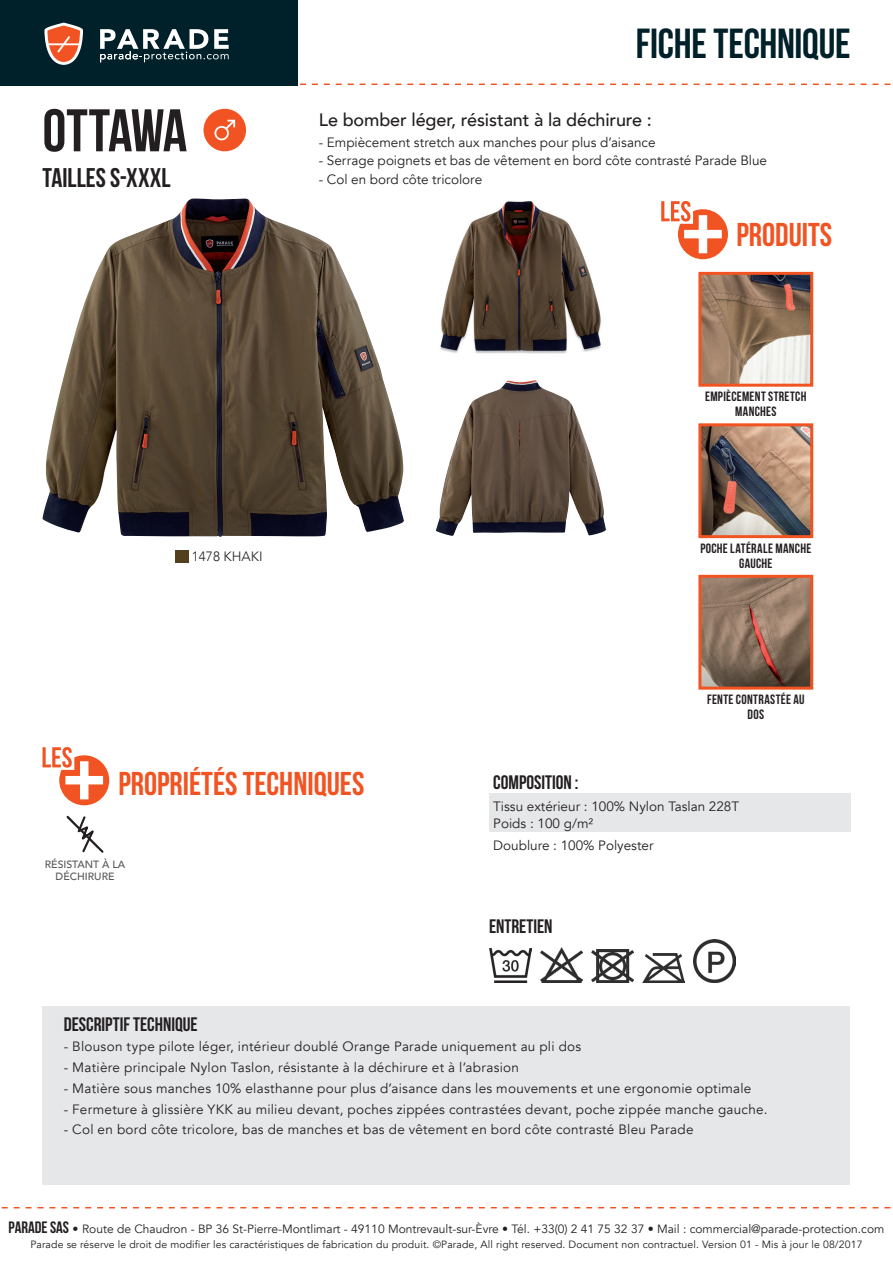
<style>
.page{position:relative;width:893px;height:1263px;background:#fff}
.page>*{position:absolute;margin:0;border:0;box-sizing:border-box;transform-origin:0 0}
.t1{font:700 60px "Bebas Neue";color:#231f20}
.t2{font:700 42px "Bebas Neue";letter-spacing:-.005em;color:#00202a}
.t3{font:700 33px "Bebas Neue";color:#f15422}
.t4{font:700 27px "Bebas Neue";letter-spacing:.005em;color:#231f20}
.t5{font:700 19.5px "Bebas Neue";color:#231f20}
.t6{font:500 18px "Avenir";letter-spacing:-.005em;color:#231f20}
.t7{font:13.5px "Avenir";letter-spacing:.02em;color:#231f20}
.t8{font:13.5px/16.2px "Avenir";color:#231f20}
.t9{font:700 13.5px/15px "Bebas Neue";letter-spacing:.02em;color:#231f20;text-align:center}
.t10{font:300 13.5px "Avenir";color:#231f20}
.t11{font:12px "Avenir";color:#231f20}
.t12{font:10.5px "Avenir";letter-spacing:.01em;color:#231f20}
.t13{font:500 10.5px/12px "Avenir";color:#57585a;text-align:center}
.s1{font-family:"Bebas Neue";font-weight:700;font-size:16.5px}
</style>
<div class="page">
<svg style="left:1px;top:1207px;width:890px;height:1px"></svg>
<svg style="left:300px;top:84px;width:591px;height:1px"></svg>
<div style="left:0;top:0;width:298px;height:85px;background:#00202a"></div>
<svg style="left:44px;top:23px;width:39px;height:42px"></svg>
<svg style="left:100px;top:29px;width:129px;height:33px"></svg>
<svg style="left:661px;top:201px;width:67px;height:58px"></svg>
<img style="left:702px;top:276px;width:107px;height:107px">
<div style="left:698px;top:272px;width:115px;height:115px;border:3px solid #f15422"></div>
<img style="left:702px;top:427px;width:107px;height:107px">
<div style="left:698px;top:423px;width:115px;height:115px;border:3px solid #f15422"></div>
<img style="left:702px;top:579px;width:107px;height:107px">
<div style="left:698px;top:575px;width:115px;height:115px;border:3px solid #f15422"></div>
<img style="left:43px;top:198px;width:361px;height:339px">
<img style="left:440px;top:201px;width:161px;height:153px">
<img style="left:436px;top:380px;width:170px;height:156px">
<svg style="left:176px;top:550px;width:12px;height:13px"></svg>
<svg style="left:43px;top:747px;width:66px;height:58px"></svg>
<svg style="left:66px;top:815px;width:38px;height:38px"></svg>
<div style="left:489px;top:793px;width:361px;height:39px;background:#e6e7e9"></div>
<img style="left:489px;top:948px;width:42px;height:34px">
<img style="left:540px;top:947px;width:43px;height:35px">
<img style="left:591px;top:949px;width:43px;height:33px">
<img style="left:642px;top:954px;width:43px;height:28px">
<img style="left:693px;top:940px;width:43px;height:42px">
<div style="left:43px;top:1006px;width:807px;height:178px;background:#e6e7e9"></div>
<div style="left:204px;top:109px;width:42px;height:42px;background:#f15422;border-radius:50%"></div>
<svg style="left:214px;top:120px;width:21px;height:20px"></svg>
<h1 class="t1" style="left:43px;top:98px;width:146px">OTTAWA</h1>
<h3 class="t4" style="left:43px;top:163px;width:128px">TAILLES S-XXXL</h3>
<p class="t10" style="left:192px;top:548px;width:50px">1478 Khak</p>
<p class="t10" style="left:259px;top:548px;width:5px">i</p>
<h2 class="t2" style="left:636px;top:21px;width:216px">FICHE TECHNIQUE</h2>
<h3 class="t6" style="left:319px;top:104px;width:334px">Le bomber léger, résistant à la déchirure :</h3>
<p class="t8" style="left:319px;top:134px;width:338px">- Empiècement stretch aux manches pour plus d’aisance</p>
<p class="t8" style="left:319px;top:153px;width:450px">- Serrage poignets et bas de vêtement en bord côte contrasté Parade Blue</p>
<p class="t8" style="left:319px;top:171px;width:165px">- Col en bord côte tricolore</p>
<h3 class="t3" style="left:736px;top:216px;width:96px">PRODUITS</h3>
<p class="t9" style="left:705px;top:389px;width:103px">EMPIÈCEMENT STRETCH<br>MANCHES</p>
<p class="t9" style="left:700px;top:540px;width:113px">POCHE LATÉRALE MANCHE<br>GAUCHE</p>
<p class="t9" style="left:707px;top:692px;width:99px">FENTE CONTRASTÉE AU<br>DOS</p>
<h3 class="t3" style="left:118px;top:766px;width:248px">PROPRIÉTÉS TECHNIQUES</h3>
<p class="t13" style="left:45px;top:858px;width:82px">Résistant à la déchiru re</p>
<h3 class="t5" style="left:493px;top:772px;width:87px">COMPOSITION :</h3>
<p class="t8" style="left:493px;top:799px;width:247px">Tissu extérieur : 100% Nylon Taslan 228T<br>Poids : 100 g/m²</p>
<p class="t8" style="left:493px;top:837px;width:162px">Doublure : 100% Polyester</p>
<h3 class="t5" style="left:489px;top:916px;width:65px">ENTRETIEN</h3>
<h3 class="t5" style="left:64px;top:1013px;width:9px">DESCR</h3>
<h3 class="t5" style="left:102px;top:1013px;width:96px">IPTIF TECHNIQUE</h3>
<p class="t7" style="left:64px;top:1039px;width:519px">- Blouson type pilote léger, intérieur doublé Orange Parade uniquement au pli dos</p>
<p class="t7" style="left:64px;top:1059px;width:457px">- Matière principale Nylon Taslon, résistante à la déchirure et à l’abrasion</p>
<p class="t7" style="left:64px;top:1080px;width:689px">- Matière sous manches 10% elasthanne pour plus d’aisance dans les mouvements et une ergonomie optimale</p>
<p class="t7" style="left:64px;top:1101px;width:705px">- Fermeture à glissière YKK au milieu devant, poches zippées contrastées devant, poche zippée manche gauche.</p>
<p class="t7" style="left:64px;top:1122px;width:631px">- Col en bord côte tricolore, bas de manches et bas de vêtement en bord côte contrasté Bleu Parade</p>
<p class="t11" style="left:9px;top:1221px;width:877px"><span class="s1">PARADE SAS</span> • Route de Chaudron - BP 36 St-Pierre-Montlimart - 49110 Montrevault-sur-Èvre • Tél. +33(0) 2 41 75 32 37 • Mail : commercial@parade-protection.com</p>
<p class="t12" style="left:30px;top:1238px;width:834px">Parade se réserve le droit de modifier les caractéristiques de fabrication du produit. ©Parade, All right reserved. Document non contractuel. Version 01 - Mis à jour le 08/2017</p>
</div>
